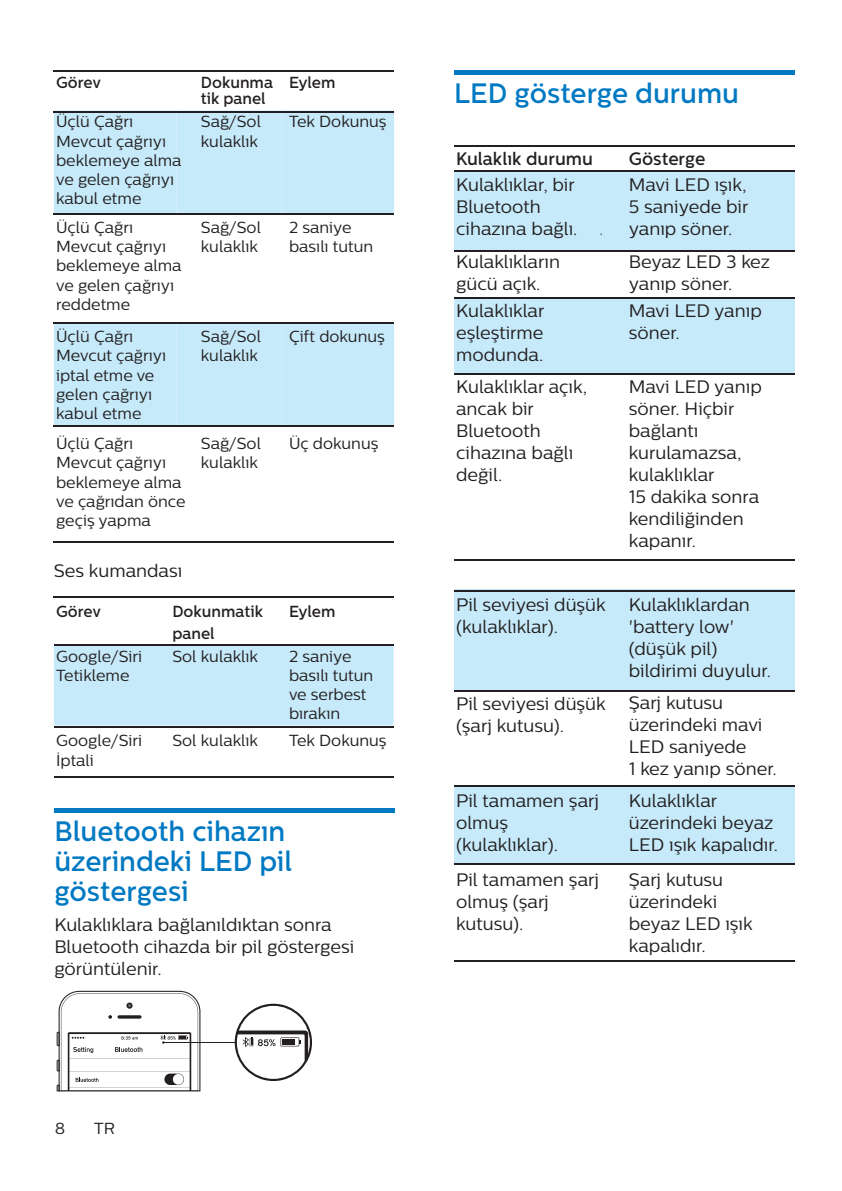
<style>
.page{position:relative;width:842px;height:1191px;background:#fff}
.page>*{position:absolute;margin:0;border:0;box-sizing:border-box;transform-origin:0 0}
.t1{font:500 28px/30px "Centrale Sans";color:#0079c2}
.t2{font:18px/22px "Centrale Sans";color:#231f20}
.t3{font:500 18px "Centrale Sans";color:#231f20}
.t4{font:16px/19.2px "Centrale Sans";color:#231f20}
.t5{font:500 16px/16px "Centrale Sans";color:#231f20}
</style>
<div class="page">
<div style="left:54px;top:324px;width:340px;height:102px;background:#c6eafa"></div>
<div style="left:54px;top:646px;width:340px;height:79px;background:#c6eafa"></div>
<hr style="left:54px;top:645px;width:105px;height:1px;background:#231f20">
<hr style="left:159px;top:645px;width:95px;height:1px;background:#231f20">
<hr style="left:254px;top:645px;width:140px;height:1px;background:#231f20">
<hr style="left:54px;top:727px;width:105px;height:1px;background:#231f20">
<hr style="left:159px;top:727px;width:95px;height:1px;background:#231f20">
<hr style="left:254px;top:727px;width:140px;height:1px;background:#231f20">
<hr style="left:54px;top:776px;width:105px;height:1px;background:#231f20">
<hr style="left:159px;top:776px;width:95px;height:1px;background:#231f20">
<hr style="left:254px;top:776px;width:140px;height:1px;background:#231f20">
<hr style="left:454px;top:70px;width:340px;height:4px;background:#0079c2">
<div style="left:619px;top:299px;width:175px;height:75px;background:#c6eafa"></div>
<div style="left:454px;top:299px;width:165px;height:75px;background:#c6eafa"></div>
<div style="left:619px;top:171px;width:175px;height:80px;background:#c6eafa"></div>
<div style="left:454px;top:171px;width:165px;height:80px;background:#c6eafa"></div>
<hr style="left:454px;top:145px;width:165px;height:1px;background:#231f20">
<hr style="left:619px;top:145px;width:175px;height:1px;background:#231f20">
<hr style="left:454px;top:171px;width:165px;height:1px;background:#231f20">
<hr style="left:619px;top:171px;width:175px;height:1px;background:#231f20">
<hr style="left:454px;top:250px;width:165px;height:1px;background:#231f20">
<hr style="left:619px;top:250px;width:175px;height:1px;background:#231f20">
<hr style="left:454px;top:298px;width:165px;height:1px;background:#231f20">
<hr style="left:619px;top:298px;width:175px;height:1px;background:#231f20">
<hr style="left:454px;top:373px;width:165px;height:1px;background:#231f20">
<hr style="left:619px;top:373px;width:175px;height:1px;background:#231f20">
<hr style="left:454px;top:559px;width:165px;height:1px;background:#231f20">
<hr style="left:619px;top:559px;width:175px;height:1px;background:#231f20">
<div style="left:619px;top:785px;width:175px;height:78px;background:#c6eafa"></div>
<div style="left:454px;top:785px;width:165px;height:78px;background:#c6eafa"></div>
<div style="left:619px;top:589px;width:175px;height:102px;background:#c6eafa"></div>
<div style="left:454px;top:589px;width:165px;height:102px;background:#c6eafa"></div>
<hr style="left:454px;top:591px;width:165px;height:1px;background:#231f20">
<hr style="left:619px;top:591px;width:175px;height:1px;background:#231f20">
<hr style="left:454px;top:690px;width:165px;height:1px;background:#231f20">
<hr style="left:619px;top:690px;width:175px;height:1px;background:#231f20">
<hr style="left:454px;top:785px;width:165px;height:1px;background:#231f20">
<hr style="left:619px;top:785px;width:175px;height:1px;background:#231f20">
<hr style="left:454px;top:863px;width:165px;height:1px;background:#231f20">
<hr style="left:619px;top:863px;width:175px;height:1px;background:#231f20">
<hr style="left:454px;top:960px;width:165px;height:1px;background:#231f20">
<hr style="left:619px;top:960px;width:175px;height:1px;background:#231f20">
<hr style="left:54px;top:808px;width:340px;height:4px;background:#0079c2">
<svg style="left:235px;top:1003px;width:77px;height:78px"></svg>
<svg style="left:57px;top:990px;width:143px;height:101px"></svg>
<hr style="left:164px;top:1042px;width:71px;height:1px;background:#231f20">
<div style="left:54px;top:110px;width:340px;height:103px;background:#c6eafa"></div>
<hr style="left:54px;top:70px;width:132px;height:1px;background:#231f20">
<hr style="left:186px;top:70px;width:94px;height:1px;background:#231f20">
<hr style="left:280px;top:70px;width:114px;height:1px;background:#231f20">
<hr style="left:54px;top:111px;width:132px;height:1px;background:#231f20">
<hr style="left:186px;top:111px;width:94px;height:1px;background:#231f20">
<hr style="left:280px;top:111px;width:114px;height:1px;background:#231f20">
<hr style="left:54px;top:213px;width:132px;height:1px;background:#231f20">
<hr style="left:186px;top:213px;width:94px;height:1px;background:#231f20">
<hr style="left:280px;top:213px;width:114px;height:1px;background:#231f20">
<hr style="left:54px;top:323px;width:132px;height:1px;background:#231f20">
<hr style="left:186px;top:323px;width:94px;height:1px;background:#231f20">
<hr style="left:280px;top:323px;width:114px;height:1px;background:#231f20">
<hr style="left:54px;top:426px;width:132px;height:1px;background:#231f20">
<hr style="left:186px;top:426px;width:94px;height:1px;background:#231f20">
<hr style="left:280px;top:426px;width:114px;height:1px;background:#231f20">
<hr style="left:54px;top:541px;width:132px;height:1px;background:#231f20">
<hr style="left:186px;top:541px;width:94px;height:1px;background:#231f20">
<hr style="left:280px;top:541px;width:114px;height:1px;background:#231f20">
<hr style="left:54px;top:596px;width:132px;height:1px;background:#231f20">
<hr style="left:186px;top:596px;width:94px;height:1px;background:#231f20">
<hr style="left:280px;top:596px;width:114px;height:1px;background:#231f20">
<p class="t5" style="left:56px;top:74px;width:46px">Görev</p>
<p class="t5" style="left:201px;top:74px;width:74px">Dokunma tik panel</p>
<p class="t5" style="left:289px;top:74px;width:48px">Eylem</p>
<p class="t4" style="left:56px;top:112px;width:127px">Üçlü Çağrı<br>Mevcut çağrıyı beklemeye alma ve gelen çağrıyı kabul etme</p>
<p class="t4" style="left:56px;top:217px;width:127px">Üçlü Çağrı<br>Mevcut çağrıyı beklemeye alma ve gelen çağrıyı reddetme</p>
<p class="t4" style="left:201px;top:217px;width:62px">Sağ/Sol kulaklık</p>
<p class="t4" style="left:289px;top:217px;width:86px">2 saniye basılı tutun</p>
<p class="t4" style="left:201px;top:112px;width:62px">Sağ/Sol kulaklık</p>
<p class="t4" style="left:289px;top:112px;width:99px">Tek Dokunuş</p>
<p class="t4" style="left:56px;top:327px;width:111px">Üçlü Çağrı<br>Mevcut çağrıyı iptal etme ve gelen çağrıyı kabul etme</p>
<p class="t4" style="left:201px;top:327px;width:62px">Sağ/Sol kulaklık</p>
<p class="t4" style="left:289px;top:327px;width:97px">Çift dokunuş</p>
<p class="t4" style="left:56px;top:433px;width:131px">Üçlü Çağrı<br>Mevcut çağrıyı beklemeye alma ve çağrıdan önce geçiş yapma</p>
<p class="t4" style="left:201px;top:433px;width:62px">Sağ/Sol kulaklık</p>
<p class="t4" style="left:289px;top:433px;width:91px">Üç dokunuş</p>
<p class="t2" style="left:54px;top:559px;width:130px">Ses kumandası</p>
<p class="t5" style="left:56px;top:603px;width:46px">Görev</p>
<p class="t5" style="left:172px;top:600px;width:92px;line-height:22px">Dokunmatik panel</p>
<p class="t5" style="left:289px;top:603px;width:48px">Eylem</p>
<p class="t4" style="left:56px;top:646px;width:87px">Google/Siri<br>Tetikleme</p>
<p class="t4" style="left:172px;top:646px;width:87px">Sol kulaklık</p>
<p class="t4" style="left:289px;top:646px;width:86px">2 saniye basılı tutun ve serbest bırakın</p>
<p class="t4" style="left:56px;top:731px;width:87px">Google/Siri</p>
<p class="t4" style="left:172px;top:731px;width:87px">Sol kulaklık</p>
<p class="t4" style="left:289px;top:731px;width:99px">Tek Dokunuş</p>
<p class="t4" style="left:56px;top:750px;width:39px">İptali</p>
<h1 class="t1" style="left:54px;top:815px;width:239px">Bluetooth cihazın üzerindeki LED pil göstergesi</h1>
<p class="t2" style="left:54px;top:913px;width:302px">Kulaklıklara bağlanıldıktan sonra<br>Bluetooth cihazda bir pil göstergesi görüntülenir.</p>
<p class="t4" style="left:55px;top:1118px;width:11px">8</p>
<p class="t4" style="left:94px;top:1118px;width:22px">TR</p>
<h1 class="t1" style="left:454px;top:78px;width:286px">LED gösterge durumu</h1>
<p class="t3" style="left:456px;top:148px;width:138px">Kulaklık durumu</p>
<p class="t3" style="left:629px;top:148px;width:78px">Gösterge</p>
<p class="t2" style="left:629px;top:173px;width:121px;text-align:justify">Mavi LED ışık, 5 saniyede bir yanıp söner.</p>
<p class="t2" style="left:456px;top:173px;width:123px">Kulaklıklar, bir<br>Bluetooth cihazına bağlı.</p>
<p class="t2" style="left:456px;top:251px;width:105px">Kulaklıkların gücü açık.</p>
<p class="t2" style="left:456px;top:300px;width:90px;text-align:justify">Kulaklıklar eşleştirme modunda.</p>
<p class="t2" style="left:456px;top:376px;width:133px">Kulaklıklar açık, ancak bir<br>Bluetooth cihazına bağlı değil.</p>
<p class="t2" style="left:629px;top:376px;width:135px">Mavi LED yanıp söner. Hiçbir bağlantı kurulamazsa, kulaklıklar<br>15 dakika sonra kendiliğinden kapanır.</p>
<p class="t2" style="left:629px;top:251px;width:143px">Beyaz LED 3 kez yanıp söner.</p>
<p class="t2" style="left:629px;top:300px;width:135px">Mavi LED yanıp söner.</p>
<p class="t2" style="left:456px;top:593px;width:151px">Pil seviyesi düşük (kulaklıklar).</p>
<p class="t2" style="left:456px;top:692px;width:151px">Pil seviyesi düşük (şarj kutusu).</p>
<p class="t2" style="left:629px;top:593px;width:144px">Kulaklıklardan 'battery low' (düşük pil) bildirimi duyulur.</p>
<p class="t2" style="left:629px;top:691px;width:150px">Şarj kutusu üzerindeki mavi<br>LED saniyede<br>1 kez yanıp söner.</p>
<p class="t2" style="left:456px;top:789px;width:144px">Pil tamamen şarj olmuş (kulaklıklar).</p>
<p class="t2" style="left:629px;top:789px;width:151px">Kulaklıklar üzerindeki beyaz<br>LED ışık kapalıdır.</p>
<p class="t2" style="left:456px;top:868px;width:144px">Pil tamamen şarj olmuş (şarj kutusu).</p>
<p class="t2" style="left:629px;top:868px;width:125px">Şarj kutusu üzerindeki beyaz LED ışık kapalıdır.</p>
</div>
